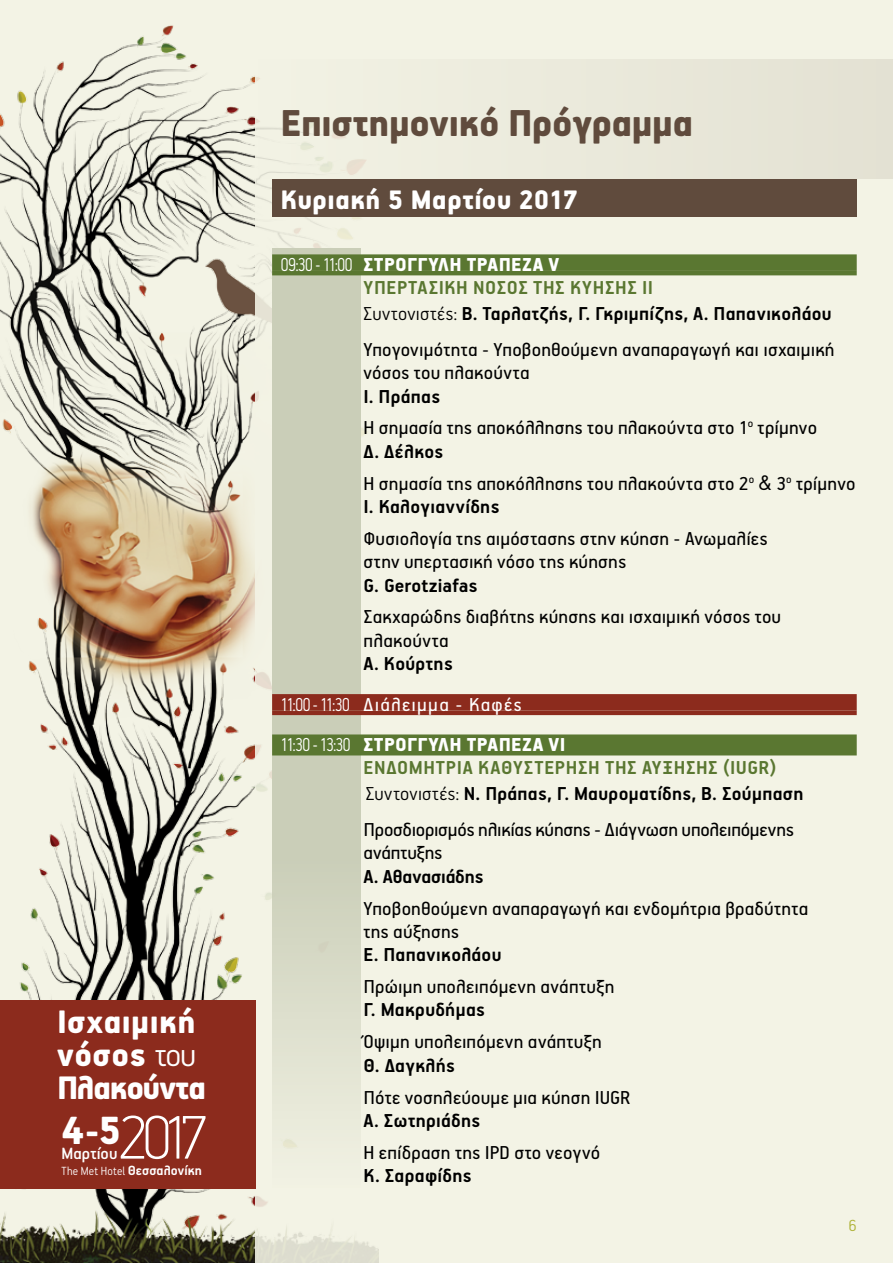
<style>
.page{position:relative;width:893px;height:1263px;background:#fff}
.page>*{position:absolute;margin:0;border:0;box-sizing:border-box;transform-origin:0 0}
.t1{font:900 44.25px "PF Handbook Pro";color:#fff}
.t2{font:900 42px "PF Handbook Pro";letter-spacing:-.01em;color:#604b3d}
.t3{font:900 36.45px/33.2px "PF Handbook Pro";letter-spacing:.01em;color:#fff}
.t4{font:900 30px "PF Handbook Pro";letter-spacing:.01em;color:#fff}
.t5{font:21px/23.4px "PF Handbook Pro";letter-spacing:.01em;color:#000}
.t6{font:700 21px/25.5px "PF Handbook Pro";letter-spacing:.015em;color:#000}
.t7{font:300 21px/40.3px "PF Handbook Pro";color:#fff;scale:.85 1}
.t8{font:21px/23.4px "PF Handbook Pro";letter-spacing:-.01em;color:#000}
.t9{font:900 21px/23.4px "PF Handbook Pro";letter-spacing:.02em;color:#fff}
.t10{font:700 21px "PF Handbook Pro";color:#5a7731}
.t11{font:700 21px "PF Handbook Pro";letter-spacing:-.005em;color:#000}
.t12{font:500 18.3px "PF Handbook Pro";letter-spacing:.005em;color:#fff}
.t13{font:300 18px "PF Handbook Pro";color:#aeb237}
.t14{font:300 13.2px "PF Handbook Pro";letter-spacing:.02em;color:#fff;scale:.95 1}
.s1{font-weight:300}
.s2{font-weight:700;font-size:14.85px}
.s3{font-weight:700;color:#5a7731}
.s4{color:#5a7731}
.s5{font-weight:700}
.s6{font-family:"PF Din Text"}
.s7{font-weight:700;color:#000}
.s8{font-weight:400}
.s9{font-weight:900}
</style>
<div class="page">
<svg style="left:0;top:0;width:255px;height:1263px;fill:#f2f2e4"></svg>
<div style="left:255px;top:0;width:638px;height:1263px;background:#f3f3e5"></div>
<div style="left:0;top:1000px;width:255px;height:188px;background:#8c2b1d"></div>
<svg style="left:121px;top:1115px;width:85px;height:44px"></svg>
<svg style="left:272px;top:248px;width:88px;height:901px;fill:#caceb8"></svg>
<div style="left:272px;top:254px;width:585px;height:17px;background:#5a7731"></div>
<hr style="left:272px;top:271px;width:585px;height:4px;background:#5a7731">
<div style="left:272px;top:694px;width:585px;height:17px;background:#8c2b1d"></div>
<hr style="left:272px;top:711px;width:585px;height:4px;background:#8c2b1d">
<div style="left:272px;top:734px;width:585px;height:17px;background:#5a7731"></div>
<hr style="left:272px;top:751px;width:585px;height:4px;background:#5a7731">
<div style="left:272px;top:179px;width:585px;height:37px;background:#604b3d"></div>
<h3 class="t3" style="left:57px;top:1004px;width:150px">Ισχαιμική νόσος <span class="s1">του<br></span>Πλακούντα</h3>
<h1 class="t1" style="left:62px;top:1104px;width:61px">4-5</h1>
<p class="t12" style="left:62px;top:1142px;width:57px">Μαρτίου</p>
<p class="t14" style="left:62px;top:1163px;width:149px">The Met Hotel <span class="s2">Θεσσαλονίκη</span></p>
<h2 class="t2" style="left:281px;top:97px;width:414px">Επιστημονικό Πρόγραμμα</h2>
<h3 class="t4" style="left:281px;top:181px;width:299px">Κυριακή 5 Μαρτίου 2017</h3>
<p class="t9" style="left:281px;top:252px;width:280px"><span class="s1">09:30 - 11:00</span> ΣΤΡΟΓΓΥΛΗ ΤΡΑΠΕΖΑ V<br><span class="s3">Υπε</span></p>
<p class="t6" style="left:364px;top:274px;width:469px;text-indent:110px"><span class="s4">νόσος της κύησης ΙΙ<br></span><span class="s1">Συντονιστές:</span> Β. Ταρλατζής, Γ. Γκριμπίζης, Α. Παπανικολάου</p>
<p class="t5" style="left:364px;top:337px;width:473px">Υπογονιμότητα - Υποβοηθούμενη αναπαραγωγή και ισχαιμική νόσος του πλακούντα</p>
<p class="t5" style="left:364px;top:379px;width:455px;line-height:31.8px"><span class="s5">Ι. Πράπας<br></span>Η σημασία της αποκόλλησης του πλακούντα στο 1<sup>ο</sup> τρίμηνο</p>
<p class="t5" style="left:364px;top:435px;width:494px;line-height:31.8px"><span class="s5">Δ. Δέλκος<br></span>Η σημασία της αποκόλλησης του πλακούντα στο 2<sup>ο</sup> <span class="s6">&amp;</span> 3<sup>ο</sup> τρίμηνο</p>
<p class="t6" style="left:364px;top:493px;width:138px">Ι. Καλογιαννίδης</p>
<p class="t5" style="left:364px;top:526px;width:406px">Φυσιολογία της αιμόστασης στην κύηση - Ανωμαλίες στην υπερτασική νόσο της κύησης</p>
<p class="t6" style="left:364px;top:572px;width:115px">G. Gerotziafas</p>
<p class="t5" style="left:364px;top:605px;width:419px">Σακχαρώδης διαβήτης κύησης και ισχαιμική νόσος του πλακούντα</p>
<p class="t7" style="left:281px;top:643px;width:337px;text-indent:83px"><span class="s7">Α. Κούρτης<br></span>11:00 - 11:30 <span class="s8">Διάλειμμα - Καφές<br></span>11:30 - 13:30 <span class="s9">ΣΤΡΟΓΓΥΛΗ ΤΡΑΠΕΖΑ VΙ</span></p>
<p class="t10" style="left:364px;top:755px;width:127px">Ενδομήτρια καθυστέ</p>
<p class="t10" style="left:397px;top:275px;width:22px">ρτασική</p>
<p class="t6" style="left:366px;top:754px;width:439px;text-indent:189px"><span class="s4">ρηση της αύξησης (IUGR)<br></span><span class="s1">Συντονιστές:</span> Ν. Πράπας, Γ. Μαυροματίδης, Β. Σούμπαση</p>
<p class="t8" style="left:364px;top:817px;width:432px">Προσδιορισμός ηλικίας κύησης - Διάγνωση υπολειπόμενης ανάπτυξης</p>
<p class="t11" style="left:364px;top:863px;width:122px">Α. Αθανασιάδης</p>
<p class="t5" style="left:364px;top:896px;width:446px">Υποβοηθούμενη αναπαραγωγή και ενδομήτρια βραδύτητα της αύξησης</p>
<p class="t6" style="left:364px;top:941px;width:139px">Ε. Παπανικολάου</p>
<p class="t5" style="left:364px;top:974px;width:252px">Πρώιμη υπολειπόμενη ανάπτυξη</p>
<p class="t6" style="left:364px;top:996px;width:123px">Γ. Μακρυδήμας</p>
<p class="t5" style="left:364px;top:1029px;width:240px">Όψιμη υπολειπόμενη ανάπτυξη</p>
<p class="t6" style="left:364px;top:1052px;width:93px">Θ. Δαγκλής</p>
<p class="t5" style="left:364px;top:1085px;width:268px">Πότε νοσηλεύουμε μια κύηση IUGR</p>
<p class="t6" style="left:364px;top:1107px;width:118px">Α. Σωτηριάδης</p>
<p class="t5" style="left:364px;top:1140px;width:238px">Η επίδραση της IPD στο νεογνό</p>
<p class="t6" style="left:364px;top:1162px;width:110px">Κ. Σαραφίδης</p>
<p class="t13" style="left:848px;top:1215px;width:10px">6</p>
</div>
